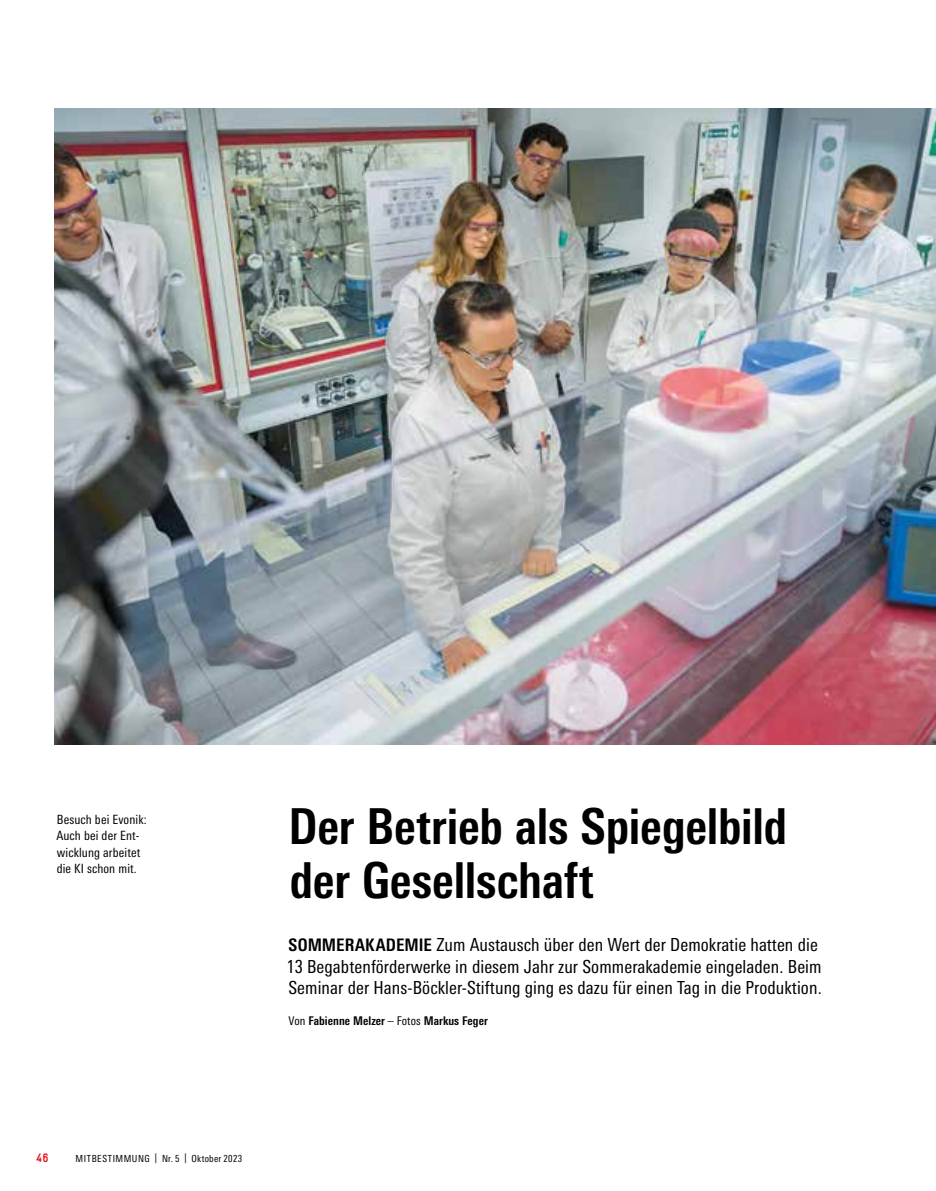
<style>
.page{position:relative;width:936px;height:1191px;background:#fff}
.page>*{position:absolute;margin:0;border:0;box-sizing:border-box;transform-origin:0 0}
.t1{font:700 condensed 49.5px/53.2px "Univers Next Pro";letter-spacing:-.005em;color:#000}
.t2{font:condensed 18px/21.8px "Univers Next Pro";letter-spacing:.005em;color:#000}
.t3{font:condensed 12.75px/16.5px "Univers Next Pro";letter-spacing:.01em;color:#000}
.t4{font:700 condensed 12px "Univers Next Pro";letter-spacing:.005em;color:#000}
.t5{font:12px "Simple HBS";color:#e30613}
.t6{font:condensed 9.75px "Univers Next Pro";letter-spacing:.045em;color:#000}
.s1{font-weight:700;font-size:17.25px}
.s2{font-weight:400}
</style>
<div class="page">
<img style="left:55px;top:108px;width:880px;height:636px">
<p class="t3" style="left:56px;top:811px;width:92px">Besuch bei Evonik:<br>Auch bei der Ent&shy;wicklung arbeitet die KI schon mit.</p>
<h1 class="t1" style="left:288px;top:800px;width:500px">Der Betrieb als Spiegelbild der Gesellschaft</h1>
<p class="t2" style="left:286px;top:933px;width:536px"><span class="s1">SOMMERAKADEMIE</span> Zum Austausch über den Wert der Demokratie hatten die<br>13 Begabtenförderwerke in diesem Jahr zur Sommerakademie eingeladen. Beim<br>Seminar der Hans-Böckler-Stiftung ging es dazu für einen Tag in die Produktion.</p>
<p class="t4" style="left:288px;top:1013px;width:201px"><span class="s2">Von</span> Fabienne Melzer <span class="s2">– Fotos</span> Markus Feger</p>
<p class="t5" style="left:36px;top:1150px;width:14px">46</p>
<p class="t6" style="left:76px;top:1152px;width:168px">MITBESTIMMUNG | Nr. 5 | Oktober 2023</p>
</div>
